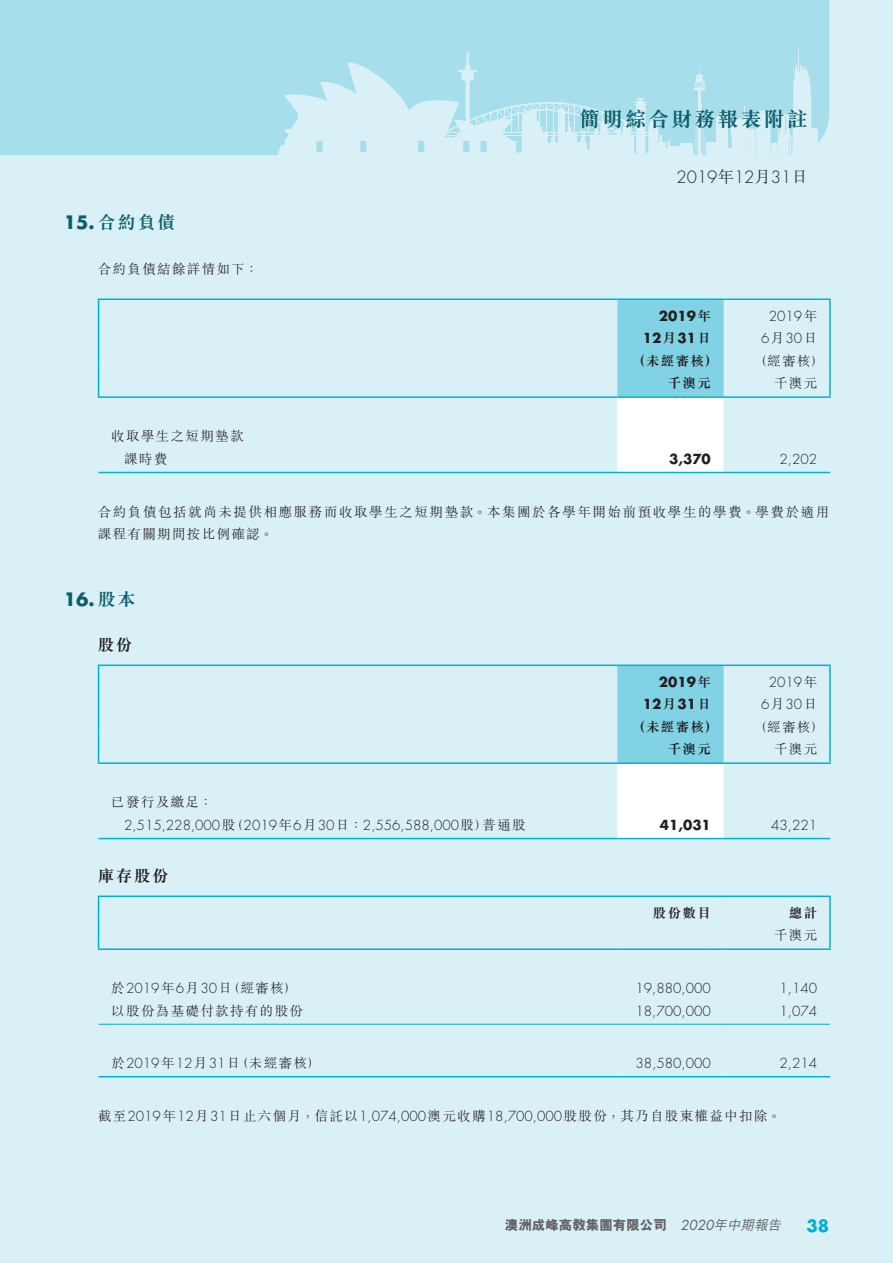
<style>
.page{position:relative;width:893px;height:1263px;background:#d8f0f6}
.page>*{position:absolute;margin:0;border:0;box-sizing:border-box;transform-origin:0 0}
.t1{font:700 21px "M Sung HK";letter-spacing:.1em;color:#0e5e6a}
.t2{font:700 18px "M Sung HK";color:#0e5e6a}
.t3{font:700 18px "Futura Std";color:#0e5e6a}
.t4{font:300 16.5px "Futura Std";color:#231f20}
.t5{font:700 16.5px "M Sung HK";letter-spacing:.1em;color:#231f20}
.t6{font:700 16.5px "Futura Std";color:#00b1d0}
.t7{font:300 13.5px/22.5px "M Sung HK";letter-spacing:.1em;color:#231f20}
.t8{font:300 13.5px/22.5px "Futura Std";color:#231f20;text-align:center}
.t9{font:700 13.5px/22.5px "Futura Std";color:#231f20;text-align:right}
.t10{font:700 13.5px "M Sung HK";letter-spacing:.1em;color:#231f20}
.t11{font:800 13.5px "M Hei HK";color:#636366}
.t12{font:italic 500 13.5px "M Hei HK";color:#636366}
.s1{font-family:"Futura Std"}
.s2{font-family:"M Sung HK"}
.s3{font-family:"Futura Std";font-weight:400}
</style>
<div class="page">
<div style="left:0;top:0;width:829px;height:155px;background:#a7deec"></div>
<svg style="left:276px;top:48px;width:542px;height:108px"></svg>
<hr style="left:745px;top:127px;width:3px;height:32px;background:#d8f0f6">
<hr style="left:98px;top:396px;width:519px;height:2px;background:#00b1d0">
<hr style="left:724px;top:396px;width:93px;height:2px;background:#00b1d0">
<hr style="left:99px;top:472px;width:518px;height:1px;background:#00b1d0">
<hr style="left:724px;top:472px;width:93px;height:1px;background:#00b1d0">
<svg style="left:817px;top:472px;width:13px;height:1px"></svg>
<hr style="left:98px;top:298px;width:519px;height:2px;background:#00b1d0">
<svg style="left:617px;top:298px;width:107px;height:175px;background:#b2e4ee"></svg>
<hr style="left:724px;top:298px;width:93px;height:2px;background:#00b1d0">
<svg style="left:817px;top:298px;width:14px;height:2px"></svg>
<hr style="left:98px;top:300px;width:1px;height:45px;background:#00b1d0">
<svg style="left:98px;top:345px;width:1px;height:51px"></svg>
<hr style="left:829px;top:300px;width:2px;height:45px;background:#00b1d0">
<hr style="left:829px;top:345px;width:2px;height:22px;background:#00b1d0">
<hr style="left:829px;top:367px;width:2px;height:23px;background:#00b1d0">
<svg style="left:817px;top:390px;width:14px;height:8px"></svg>
<hr style="left:98px;top:762px;width:519px;height:2px;background:#00b1d0">
<hr style="left:724px;top:762px;width:93px;height:2px;background:#00b1d0">
<hr style="left:99px;top:838px;width:518px;height:1px;background:#00b1d0">
<hr style="left:724px;top:838px;width:93px;height:1px;background:#00b1d0">
<svg style="left:817px;top:838px;width:13px;height:1px"></svg>
<hr style="left:98px;top:664px;width:519px;height:2px;background:#00b1d0">
<svg style="left:617px;top:664px;width:107px;height:175px;background:#b3e4ee"></svg>
<hr style="left:724px;top:664px;width:93px;height:2px;background:#00b1d0">
<svg style="left:817px;top:664px;width:14px;height:2px"></svg>
<hr style="left:98px;top:666px;width:1px;height:45px;background:#00b1d0">
<svg style="left:98px;top:711px;width:1px;height:51px"></svg>
<hr style="left:829px;top:666px;width:2px;height:45px;background:#00b1d0">
<hr style="left:829px;top:711px;width:2px;height:22px;background:#00b1d0">
<hr style="left:829px;top:733px;width:2px;height:23px;background:#00b1d0">
<svg style="left:817px;top:756px;width:14px;height:8px"></svg>
<hr style="left:98px;top:948px;width:519px;height:2px;background:#00b1d0">
<hr style="left:617px;top:948px;width:94px;height:2px;background:#00b1d0">
<svg style="left:711px;top:948px;width:13px;height:2px"></svg>
<hr style="left:724px;top:948px;width:93px;height:2px;background:#00b1d0">
<hr style="left:99px;top:1024px;width:518px;height:1px;background:#00b1d0">
<hr style="left:617px;top:1024px;width:94px;height:1px;background:#00b1d0">
<svg style="left:711px;top:1024px;width:13px;height:1px"></svg>
<hr style="left:724px;top:1024px;width:93px;height:1px;background:#00b1d0">
<svg style="left:817px;top:1024px;width:13px;height:1px"></svg>
<hr style="left:99px;top:1076px;width:518px;height:1px;background:#00b1d0">
<hr style="left:617px;top:1076px;width:94px;height:1px;background:#00b1d0">
<svg style="left:711px;top:1076px;width:13px;height:1px"></svg>
<hr style="left:724px;top:1076px;width:93px;height:1px;background:#00b1d0">
<svg style="left:817px;top:1076px;width:13px;height:1px"></svg>
<hr style="left:98px;top:895px;width:519px;height:2px;background:#00b1d0">
<hr style="left:617px;top:895px;width:94px;height:2px;background:#00b1d0">
<svg style="left:711px;top:895px;width:13px;height:2px"></svg>
<hr style="left:724px;top:895px;width:93px;height:2px;background:#00b1d0">
<svg style="left:817px;top:895px;width:14px;height:2px"></svg>
<svg style="left:98px;top:897px;width:1px;height:51px"></svg>
<hr style="left:829px;top:897px;width:2px;height:22px;background:#00b1d0">
<hr style="left:829px;top:919px;width:2px;height:23px;background:#00b1d0">
<svg style="left:817px;top:942px;width:14px;height:8px"></svg>
<h1 class="t1" style="left:579px;top:109px;width:230px">簡明綜合財務報表附註</h1>
<h2 class="t2" style="left:64px;top:213px;width:113px"><span class="s1">15.</span>合約負債</h2>
<p class="t7" style="left:98px;top:257px;width:162px">合約負債結餘詳情如下：</p>
<p class="t7" style="left:111px;top:424px;width:134px">收取學生之短期墊款</p>
<p class="t4" style="left:677px;top:167px;width:133px">2019<span class="s2">年</span>12<span class="s2">月</span>31<span class="s2">日</span></p>
<p class="t9" style="left:643px;top:304px;width:70px">2019<span class="s2">年<br></span>12<span class="s2">月</span>31<span class="s2">日</span></p>
<p class="t8" style="left:761px;top:305px;width:58px">2019<span class="s2">年<br></span>6<span class="s2">月</span>30<span class="s2">日</span></p>
<p class="t7" style="left:754px;top:349px;width:72px">（經審核(</p>
<p class="t10" style="left:633px;top:354px;width:87px">（未經審核）</p>
<p class="t10" style="left:668px;top:377px;width:45px">千澳元</p>
<p class="t7" style="left:774px;top:371px;width:45px">千澳元</p>
<p class="t7" style="left:124px;top:447px;width:45px">課時費</p>
<p class="t7" style="left:98px;top:499px;width:733px">合約負債包括就尚未提供相應服務而收取學生之短期墊款。本集團於各學年開始前預收學生的學費。學費於適用課程有關期間按比例確認。</p>
<p class="t9" style="left:669px;top:447px;width:43px">3,370</p>
<p class="t8" style="left:779px;top:448px;width:39px">2,202</p>
<h2 class="t3" style="left:64px;top:587px;width:73px">16.<span class="s2">股本</span></h2>
<p class="t5" style="left:98px;top:637px;width:36px">股份</p>
<p class="t9" style="left:643px;top:670px;width:70px">2019<span class="s2">年<br></span>12<span class="s2">月</span>31<span class="s2">日</span></p>
<p class="t8" style="left:761px;top:671px;width:58px">2019<span class="s2">年<br></span>6<span class="s2">月</span>30<span class="s2">日</span></p>
<p class="t7" style="left:754px;top:715px;width:72px">（經審核(</p>
<p class="t10" style="left:633px;top:720px;width:87px">（未經審核）</p>
<p class="t10" style="left:668px;top:743px;width:45px">千澳元</p>
<p class="t7" style="left:774px;top:737px;width:45px">千澳元</p>
<p class="t7" style="left:111px;top:790px;width:103px">已發行及繳足：</p>
<p class="t7" style="left:482px;top:813px;width:45px">普通股</p>
<p class="t8" style="left:230px;top:814px;width:259px"><span class="s2">（</span>2019<span class="s2">年</span>6<span class="s2">月</span>30<span class="s2">日：</span>2,556,588,000<span class="s2">股）</span></p>
<p class="t8" style="left:124px;top:814px;width:113px">2,515,228,000<span class="s2">股</span></p>
<p class="t5" style="left:98px;top:868px;width:72px">庫存股份</p>
<p class="t9" style="left:660px;top:813px;width:52px">41,031</p>
<p class="t8" style="left:771px;top:814px;width:48px">43,221</p>
<p class="t10" style="left:653px;top:906px;width:60px">股份數目</p>
<p class="t10" style="left:789px;top:906px;width:30px">總計</p>
<p class="t7" style="left:774px;top:923px;width:45px">千澳元</p>
<p class="t7" style="left:227px;top:976px;width:72px">（經審核(</p>
<p class="t8" style="left:111px;top:977px;width:122px"><span class="s2">於</span>2019<span class="s2">年</span>6<span class="s2">月</span>30<span class="s2">日</span></p>
<p class="t8" style="left:636px;top:977px;width:77px">19,880,000</p>
<p class="t8" style="left:779px;top:977px;width:39px">1,140</p>
<p class="t7" style="left:111px;top:999px;width:193px">以股份為基礎付款持有的股份</p>
<p class="t8" style="left:636px;top:1000px;width:77px">18,700,000</p>
<p class="t8" style="left:779px;top:1000px;width:39px">1,074</p>
<p class="t7" style="left:235px;top:1051px;width:87px">（未經審核(</p>
<p class="t8" style="left:111px;top:1052px;width:131px"><span class="s2">於</span>2019<span class="s2">年</span>12<span class="s2">月</span>31<span class="s2">日</span></p>
<p class="t7" style="left:98px;top:1104px;width:685px">截至<span class="s1">2019</span>年<span class="s1">12</span>月<span class="s1">31</span>日止六個月，信託以<span class="s1">1,074,000</span>澳元收購<span class="s1">18,700,000</span>股股份，其乃自股東權益中扣除。</p>
<p class="t8" style="left:780px;top:1052px;width:39px">2,214</p>
<p class="t8" style="left:636px;top:1052px;width:77px">38,580,000</p>
<p class="t11" style="left:505px;top:1218px;width:163px">澳洲成峰高教集團有限公司</p>
<p class="t12" style="left:680px;top:1215px;width:106px"><span class="s3">2020</span> 年中期報告</p>
<p class="t6" style="left:806px;top:1214px;width:24px">38</p>
</div>
